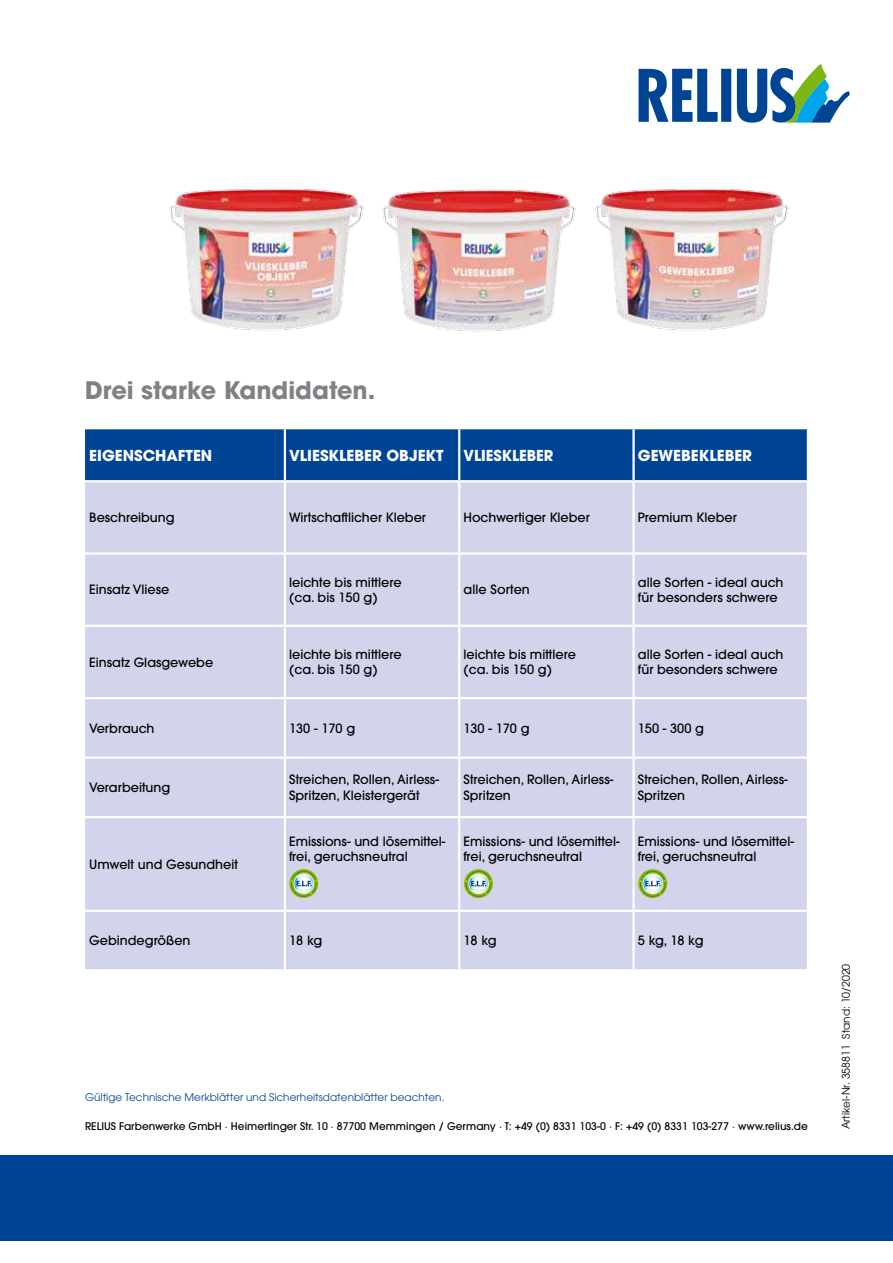
<style>
.page{position:relative;width:893px;height:1263px;background:#fff}
.page>*{position:absolute;margin:0;border:0;box-sizing:border-box;transform-origin:0 0}
.t1{font:700 24px "ITC Avant Garde Std";color:#818084}
.t2{font:700 15px "ITC Avant Garde Std";color:#fff}
.t3{font:500 12.75px/15.3px "ITC Avant Garde Std";color:#000}
.t4{font:500 10.5px "ITC Avant Garde Std";color:#000}
.t5{font:10.5px "ITC Avant Garde Std";color:#004496}
.t6{font:10.5px "ITC Avant Garde Std";color:#000}
</style>
<div class="page">
<svg style="left:639px;top:64px;width:211px;height:59px"></svg>
<div style="left:0;top:1154px;width:893px;height:86px;background:#004496"></div>
<img style="left:169px;top:188px;width:195px;height:143px">
<img style="left:382px;top:189px;width:194px;height:143px">
<img style="left:595px;top:188px;width:194px;height:143px">
<div style="left:85px;top:429px;width:722px;height:51px;background:#004496"></div>
<div style="left:85px;top:482px;width:722px;height:487px;background:#d1d4ea"></div>
<hr style="left:85px;top:552px;width:200px;height:3px;background:#fff">
<hr style="left:634px;top:552px;width:175px;height:3px;background:#fff">
<hr style="left:85px;top:625px;width:200px;height:2px;background:#fff">
<hr style="left:634px;top:625px;width:175px;height:2px;background:#fff">
<hr style="left:85px;top:697px;width:200px;height:2px;background:#fff">
<hr style="left:634px;top:697px;width:175px;height:2px;background:#fff">
<hr style="left:85px;top:756px;width:200px;height:3px;background:#fff">
<hr style="left:634px;top:756px;width:175px;height:3px;background:#fff">
<hr style="left:85px;top:816px;width:200px;height:2px;background:#fff">
<hr style="left:634px;top:816px;width:175px;height:2px;background:#fff">
<hr style="left:85px;top:910px;width:200px;height:2px;background:#fff">
<hr style="left:634px;top:910px;width:175px;height:2px;background:#fff">
<hr style="left:284px;top:429px;width:2px;height:51px;background:#fff">
<hr style="left:284px;top:482px;width:2px;height:70px;background:#fff">
<hr style="left:458px;top:482px;width:2px;height:70px;background:#fff">
<hr style="left:632px;top:482px;width:3px;height:70px;background:#fff">
<hr style="left:285px;top:552px;width:174px;height:3px;background:#fff">
<hr style="left:284px;top:555px;width:2px;height:70px;background:#fff">
<hr style="left:285px;top:625px;width:174px;height:2px;background:#fff">
<hr style="left:284px;top:627px;width:2px;height:70px;background:#fff">
<hr style="left:285px;top:697px;width:174px;height:2px;background:#fff">
<hr style="left:284px;top:699px;width:2px;height:57px;background:#fff">
<hr style="left:285px;top:756px;width:174px;height:3px;background:#fff">
<hr style="left:284px;top:759px;width:2px;height:57px;background:#fff">
<hr style="left:285px;top:816px;width:174px;height:2px;background:#fff">
<hr style="left:284px;top:818px;width:2px;height:92px;background:#fff">
<hr style="left:285px;top:910px;width:174px;height:2px;background:#fff">
<hr style="left:284px;top:912px;width:2px;height:57px;background:#fff">
<hr style="left:458px;top:429px;width:2px;height:51px;background:#fff">
<hr style="left:632px;top:429px;width:3px;height:51px;background:#fff">
<hr style="left:459px;top:552px;width:175px;height:3px;background:#fff">
<hr style="left:458px;top:555px;width:2px;height:70px;background:#fff">
<hr style="left:632px;top:555px;width:3px;height:70px;background:#fff">
<hr style="left:459px;top:625px;width:175px;height:2px;background:#fff">
<hr style="left:458px;top:627px;width:2px;height:70px;background:#fff">
<hr style="left:632px;top:627px;width:3px;height:70px;background:#fff">
<hr style="left:459px;top:697px;width:175px;height:2px;background:#fff">
<hr style="left:458px;top:699px;width:2px;height:57px;background:#fff">
<hr style="left:632px;top:699px;width:3px;height:57px;background:#fff">
<hr style="left:459px;top:756px;width:175px;height:3px;background:#fff">
<hr style="left:458px;top:759px;width:2px;height:57px;background:#fff">
<hr style="left:632px;top:759px;width:3px;height:57px;background:#fff">
<hr style="left:459px;top:816px;width:175px;height:2px;background:#fff">
<hr style="left:458px;top:818px;width:2px;height:92px;background:#fff">
<hr style="left:632px;top:818px;width:3px;height:92px;background:#fff">
<hr style="left:459px;top:910px;width:175px;height:2px;background:#fff">
<hr style="left:458px;top:912px;width:2px;height:57px;background:#fff">
<hr style="left:632px;top:912px;width:3px;height:57px;background:#fff">
<svg style="left:289px;top:869px;width:29px;height:29px"></svg>
<svg style="left:291px;top:870px;width:26px;height:27px"></svg>
<svg style="left:464px;top:869px;width:29px;height:29px"></svg>
<svg style="left:466px;top:870px;width:25px;height:27px"></svg>
<svg style="left:638px;top:869px;width:29px;height:29px"></svg>
<svg style="left:640px;top:870px;width:26px;height:27px"></svg>
<h1 class="t1" style="left:85px;top:374px;width:292px">Drei starke Kandidaten.</h1>
<p class="t2" style="left:89px;top:445px;width:18px">Eigens</p>
<p class="t2" style="left:143px;top:445px;width:23px">chaften</p>
<p class="t2" style="left:289px;top:445px;width:156px">VLIESKLEBER OBJEKT</p>
<p class="t2" style="left:463px;top:445px;width:91px">VLIESKLEBER</p>
<p class="t2" style="left:638px;top:445px;width:116px">GEWEBEKLEBER</p>
<p class="t3" style="left:89px;top:510px;width:87px">Beschreibung</p>
<p class="t3" style="left:289px;top:510px;width:138px">Wirtschaftlicher Kleber</p>
<p class="t3" style="left:463px;top:510px;width:128px">Hochwertiger Kleber</p>
<p class="t3" style="left:638px;top:510px;width:100px">Premium Kleber</p>
<p class="t3" style="left:89px;top:582px;width:81px">Einsatz Vliese</p>
<p class="t3" style="left:289px;top:574px;width:114px">leichte bis mittlere (ca. bis 150 g)</p>
<p class="t3" style="left:463px;top:582px;width:68px">alle Sorten</p>
<p class="t3" style="left:638px;top:574px;width:147px">alle Sorten - ideal auch für besonders schwere</p>
<p class="t3" style="left:89px;top:654px;width:125px">Einsatz Glasgewebe</p>
<p class="t3" style="left:289px;top:647px;width:114px">leichte bis mittlere (ca. bis 150 g)</p>
<p class="t3" style="left:463px;top:647px;width:114px">leichte bis mittlere (ca. bis 150 g)</p>
<p class="t3" style="left:638px;top:647px;width:147px">alle Sorten - ideal auch für besonders schwere</p>
<p class="t3" style="left:89px;top:720px;width:67px">Verbrauch</p>
<p class="t3" style="left:289px;top:720px;width:68px">130 - 170 g</p>
<p class="t3" style="left:463px;top:720px;width:68px">130 - 170 g</p>
<p class="t3" style="left:638px;top:720px;width:68px">150 - 300 g</p>
<p class="t3" style="left:89px;top:780px;width:83px">Verarbeitung</p>
<p class="t3" style="left:289px;top:772px;width:151px">Streichen, Rollen, Airless-<br>Spritzen, Kleistergerät</p>
<p class="t3" style="left:463px;top:772px;width:151px">Streichen, Rollen, Airless-<br>Spritzen</p>
<p class="t3" style="left:638px;top:772px;width:151px">Streichen, Rollen, Airless-<br>Spritzen</p>
<p class="t3" style="left:89px;top:856px;width:150px">Umwelt und Gesundheit</p>
<p class="t3" style="left:289px;top:833px;width:158px">Emissions- und lösemittel&shy;frei, geruchsneutral</p>
<p class="t3" style="left:463px;top:833px;width:158px">Emissions- und lösemittel&shy;frei, geruchsneutral</p>
<p class="t3" style="left:638px;top:833px;width:158px">Emissions- und lösemittel&shy;frei, geruchsneutral</p>
<p class="t3" style="left:89px;top:933px;width:103px">Gebindegrößen</p>
<p class="t3" style="left:289px;top:933px;width:35px">18 kg</p>
<p class="t3" style="left:463px;top:933px;width:35px">18 kg</p>
<p class="t3" style="left:638px;top:933px;width:67px">5 kg, 18 kg</p>
<p class="t5" style="left:85px;top:1091px;width:361px">Gültige Technische Merkblätter und Sicherheitsdatenblätter beachten.</p>
<p class="t4" style="left:85px;top:1119px;width:724px">RELIUS Farbenwerke GmbH · Heimertinger Str. 10 · 87700 Memmingen / Germany · T: +49 (0) 8331 103-0 · F: +49 (0) 8331 103-277 · www.relius.de</p>
<p class="t6" style="left:839px;top:1129px;width:167px;rotate:-90deg">Artikel-Nr. 358811 Stand: 10/2020</p>
</div>
